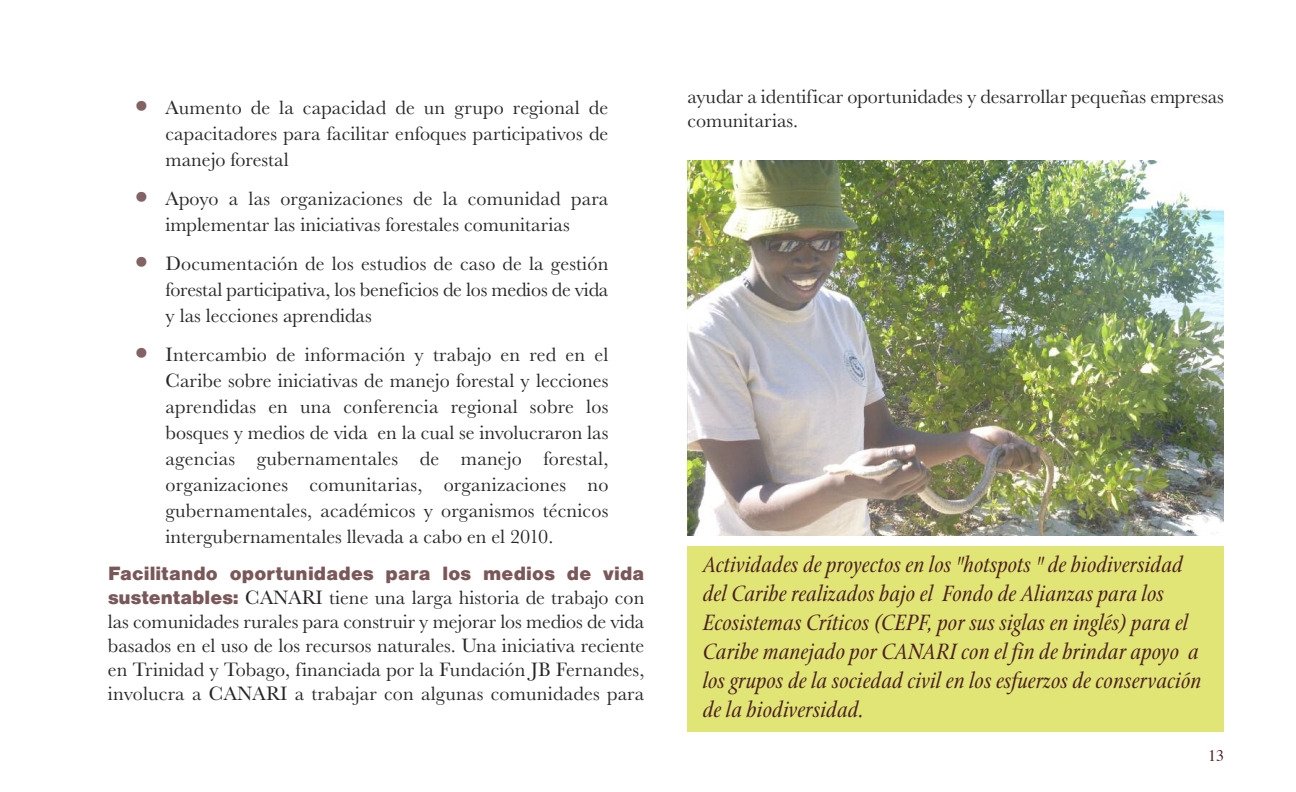
<style>
.page{position:relative;width:1296px;height:792px;background:#fff}
.page>*{position:absolute;margin:0;border:0;box-sizing:border-box;transform-origin:0 0}
.t1{font:italic 24px/29px "Stone Print";color:#4d1f21}
.t2{font:20px/26px "URW Basker T";color:#282526;text-align:justify}
.t3{font:20px "Nimbus San D Blac";letter-spacing:.01em;color:#7a5758}
.t4{font:16px "Times";color:#4d1f21}
.s1{font-size:36px;color:#826264}
.s2{font-family:"Nimbus San D Blac";color:#7a5758}
</style>
<div class="page">
<img style="left:688px;top:160px;width:536px;height:376px">
<div style="left:688px;top:546px;width:536px;height:186px;background:#e0e575"></div>
<p class="t2" style="left:166px;top:94px;width:444px;text-indent:-36px"><span class="s1">•</span> Aumento de la capacidad de un grupo regional de capacitadores para facilitar enfoques participativos de manejo forestal</p>
<p class="t2" style="left:130px;top:185px;width:480px;text-align:center"><span class="s1">•</span> Apoyo a las organizaciones de la comunidad para implementar las iniciativas forestales comunitarias</p>
<p class="t2" style="left:166px;top:250px;width:444px;text-indent:-36px"><span class="s1">•</span> Documentación de los estudios de caso de la gestión forestal participativa, los beneficios de los medios de vida y las lecciones aprendidas</p>
<p class="t2" style="left:166px;top:341px;width:444px;text-indent:-36px"><span class="s1">•</span> Intercambio de información y trabajo en red en el Caribe sobre iniciativas de manejo forestal y lecciones aprendidas en una conferencia regional sobre los bosques y medios de vida en la cual se involucraron las agencias gubernamentales de manejo forestal, organizaciones comunitarias, organizaciones no gubernamentales, académicos y organismos técnicos intergubernamentales llevada a cabo en el 2010.</p>
<p class="t3" style="left:108px;top:561px;width:538px">Facilitando oportunidades para los medios de vida</p>
<p class="t2" style="left:108px;top:585px;width:538px;line-height:24px"><span class="s2">sustentables:</span> CANARI tiene una larga historia de trabajo con las comunidades rurales para construir y mejorar los medios de vida basados en el uso de los recursos naturales. Una iniciativa reciente en Trinidad y Tobago, financiada por la Fundación JB Fernandes, involucra a CANARI a trabajar con algunas comunidades para</p>
<p class="t2" style="left:688px;top:84px;width:538px;line-height:24px">ayudar a identificar oportunidades y desarrollar pequeñas empresas comunitarias.</p>
<p class="t1" style="left:703px;top:550px;width:500px">Actividades de proyectos en los "hotspots " de biodiversidad del Caribe realizados bajo el Fondo de Alianzas para los Ecosistemas Críticos (CEPF, por sus siglas en inglés) para el Caribe manejado por CANARI con el fin de brindar apoyo a los grupos de la sociedad civil en los esfuerzos de conservación de la biodiversidad.</p>
<p class="t4" style="left:1208px;top:749px;width:17px">13</p>
</div>
